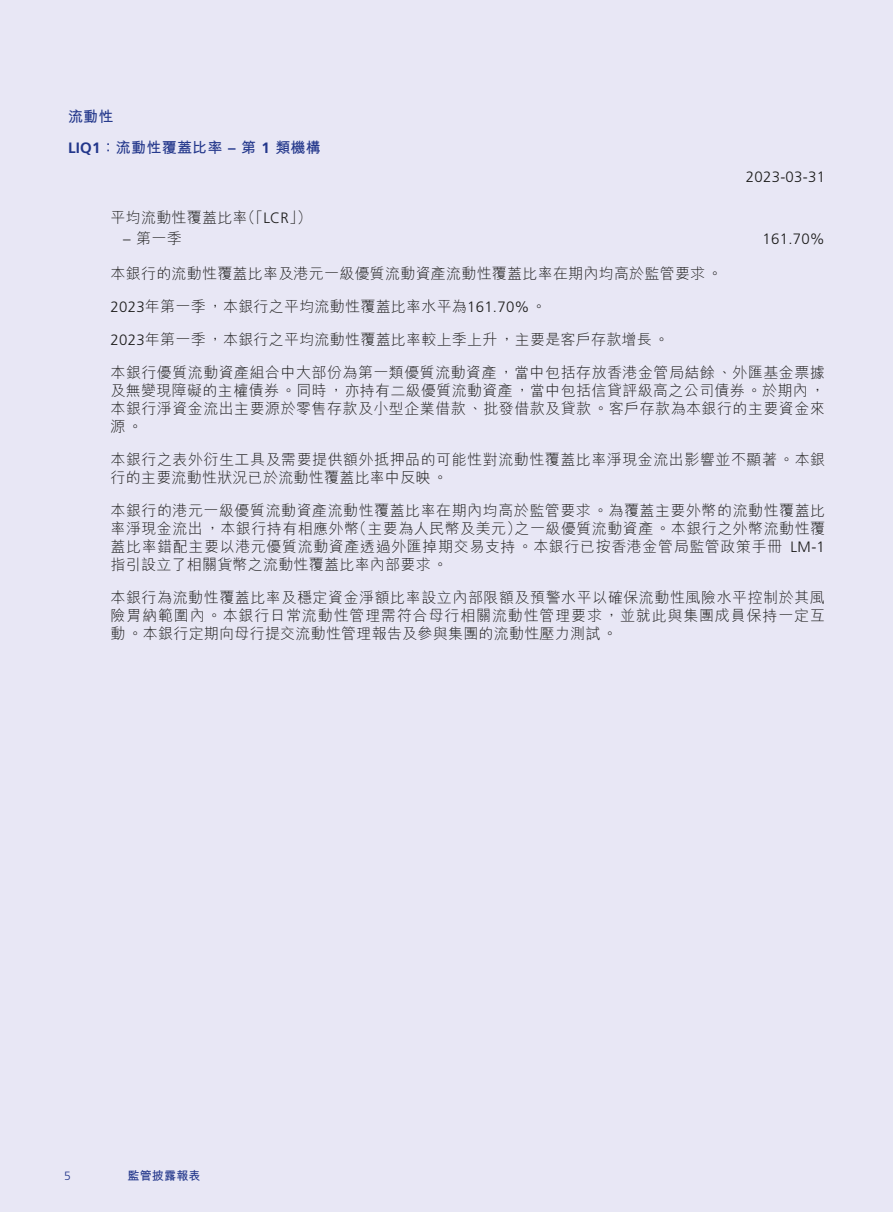
<style>
.page{position:relative;width:893px;height:1212px;background:#e8e7f5}
.page>*{position:absolute;margin:0;border:0;box-sizing:border-box;transform-origin:0 0}
.t1{font:300 15px/18px "M Hei HK";letter-spacing:.03em;color:#1c1c1b}
.t2{font:700 15px/30.8px "M Hei HK";letter-spacing:.015em;color:#23378b}
.t3{font:300 15px "Frutiger LT Std";letter-spacing:.015em;color:#1c1c1b}
.t4{font:700 12px "M Hei HK";letter-spacing:.015em;color:#23378b}
.t5{font:300 12px "Frutiger LT Std";color:#23378b}
.s1{font-family:"Frutiger LT Std"}
</style>
<div class="page">
<p class="t2" style="left:68px;top:100px;width:254px">流動性<br><span class="s1">LIQ1</span>：流動性覆蓋比率 <span class="s1">–</span> 第 <span class="s1">1</span> 類機構</p>
<p class="t1" style="left:240px;top:208px;width:73px">（「<span class="s1">LCR</span> (「</p>
<p class="t1" style="left:111px;top:208px;width:139px">平均流動性覆蓋比率</p>
<p class="t3" style="left:746px;top:168px;width:81px">2023-03-31</p>
<p class="t1" style="left:123px;top:229px;width:60px"><span class="s1">–</span> 第一季</p>
<p class="t1" style="left:111px;top:257px;width:716px;line-height:32.8px">本銀行的流動性覆蓋比率及港元一級優質流動資產流動性覆蓋比率在期內均高於監管要求。<br><span class="s1">2023</span>年第一季，本銀行之平均流動性覆蓋比率水平為<span class="s1">161.70%</span>。<br><span class="s1">2023</span>年第一季，本銀行之平均流動性覆蓋比率較上季上升，主要是客戶存款增長。<br>本銀行優質流動資產組合中大部份為第一類優質流動資產，當中包括存放香港金管局結餘、外匯基金票據</p>
<p class="t1" style="left:111px;top:381px;width:716px;text-align:justify">及無變現障礙的主權債券。同時，亦持有二級優質流動資產，當中包括信貸評級高之公司債券。於期內，本銀行淨資金流出主要源於零售存款及小型企業借款、批發借款及貸款。客戶存款為本銀行的主要資金來源。</p>
<p class="t1" style="left:111px;top:450px;width:716px">本銀行之表外衍生工具及需要提供額外抵押品的可能性對流動性覆蓋比率淨現金流出影響並不顯著。本銀行的主要流動性狀況已於流動性覆蓋比率中反映。</p>
<p class="t1" style="left:111px;top:501px;width:716px;text-align:right">本銀行的港元一級優質流動資產流動性覆蓋比率在期內均高於監管要求。為覆蓋主要外幣的流動性覆蓋比之一級優質流動資產。本銀行之外幣流動性覆</p>
<p class="t3" style="left:763px;top:230px;width:64px">161.70%</p>
<p class="t1" style="left:352px;top:519px;width:171px">（主要為人民幣及美元）</p>
<p class="t1" style="left:111px;top:519px;width:250px">率淨現金流出，本銀行持有相應外幣</p>
<p class="t1" style="left:111px;top:537px;width:673px">蓋比率錯配主要以港元優質流動資產透過外匯掉期交易支持。本銀行已按香港金管局監管政策手冊指引設立了相關貨幣之流動性覆蓋比率內部要求。</p>
<p class="t1" style="left:111px;top:587px;width:716px;text-align:justify">本銀行為流動性覆蓋比率及穩定資金淨額比率設立內部限額及預警水平以確保流動性風險水平控制於其風險胃納範圍內。本銀行日常流動性管理需符合母行相關流動性管理要求，並就此與集團成員保持一定互動。本銀行定期向母行提交流動性管理報告及參與集團的流動性壓力測試。</p>
<p class="t3" style="left:790px;top:538px;width:36px">LM-1</p>
<p class="t5" style="left:64px;top:1169px;width:8px">5</p>
<p class="t4" style="left:128px;top:1166px;width:75px">監管披露報表</p>
</div>
